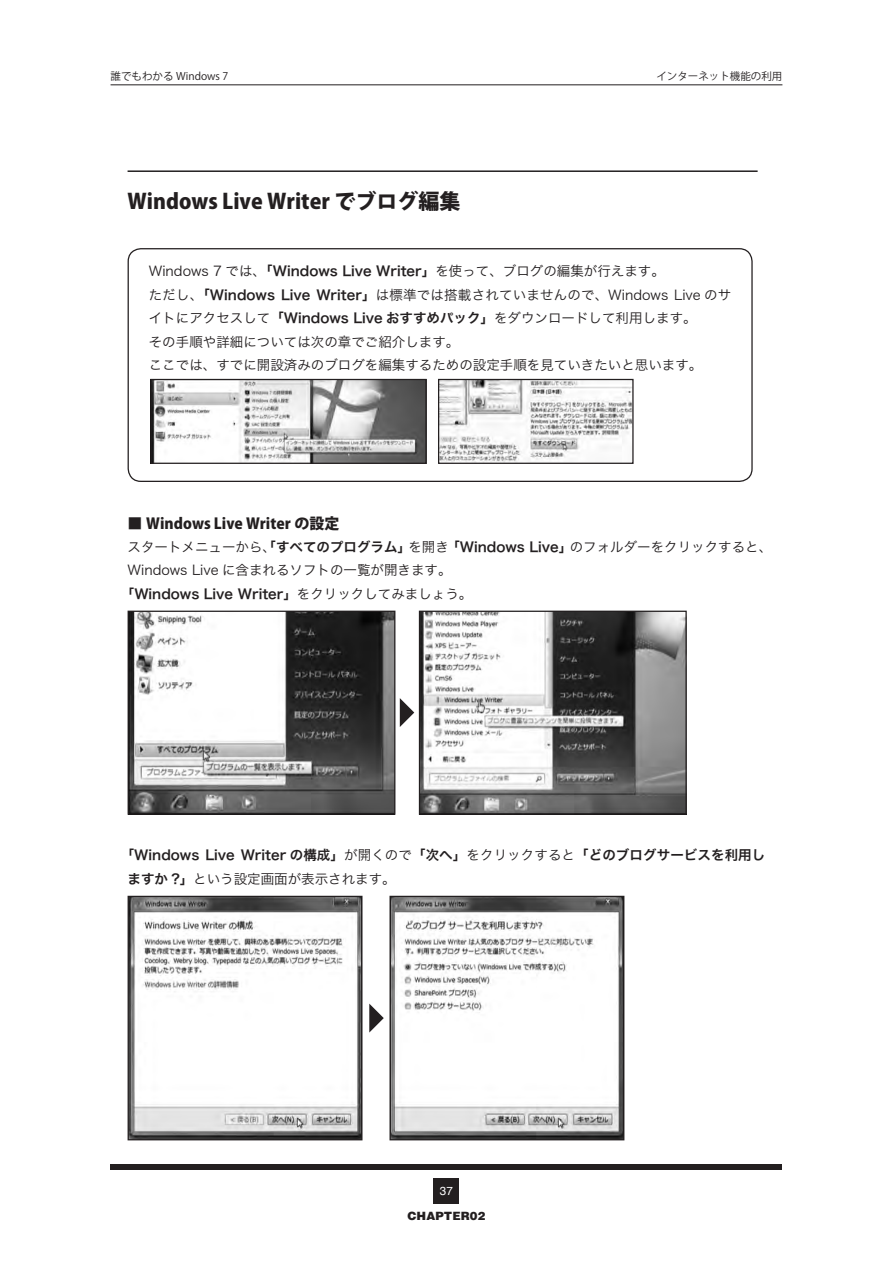
<style>
.page{position:relative;width:893px;height:1263px;background:#fff}
.page>*{position:absolute;margin:0;border:0;box-sizing:border-box;transform-origin:0 0}
.t1{font:800 21px "Koz Go Std";color:#231f20}
.t2{font:800 15px "Koz Go Std";color:#231f20}
.t3{font:13.5px/23.7px "Hira Kaku Pro W3";color:#231f20}
.t4{font:13.5px/23.7px "Hira Kaku Pro W6";color:#231f20}
.t5{font:900 11.7px "Helvetica";color:#231f20}
.t6{font:11.7px "Helvetica";color:#fff}
.t7{font:10.5px "Koz Go Std";color:#231f20}
.s1{font-family:"Hira Kaku Pro W6"}
.s2{font-family:"Hira Kaku Pro W3"}
</style>
<div class="page">
<div style="left:434px;top:1178px;width:25px;height:25px;background:#231f20"></div>
<div style="left:111px;top:1164px;width:671px;height:5px;background:#231f20"></div>
<hr style="left:111px;top:85px;width:671px;height:1px;background:#231f20">
<hr style="left:128px;top:170px;width:630px;height:2px;background:#231f20">
<svg style="left:127px;top:248px;width:626px;height:233px"></svg>
<img style="left:152px;top:381px;width:273px;height:81px">
<div style="left:150px;top:379px;width:277px;height:85px;border:1px solid #231f20"></div>
<img style="left:440px;top:381px;width:192px;height:81px">
<div style="left:438px;top:379px;width:196px;height:85px;border:1px solid #231f20"></div>
<img style="left:130px;top:613px;width:263px;height:200px">
<div style="left:128px;top:611px;width:267px;height:204px;border:1px solid #231f20"></div>
<img style="left:421px;top:613px;width:264px;height:200px">
<div style="left:419px;top:611px;width:268px;height:204px;border:1px solid #231f20"></div>
<svg style="left:400px;top:698px;width:14px;height:29px"></svg>
<img style="left:130px;top:898px;width:230px;height:240px">
<div style="left:128px;top:896px;width:234px;height:244px;border:1px solid #231f20"></div>
<img style="left:391px;top:898px;width:231px;height:240px">
<div style="left:389px;top:896px;width:235px;height:244px;border:1px solid #231f20"></div>
<svg style="left:369px;top:1003px;width:15px;height:29px"></svg>
<p class="t7" style="left:111px;top:69px;width:119px">誰でもわかる Windows 7</p>
<p class="t7" style="left:656px;top:69px;width:127px">インターネット機能の利用</p>
<p class="t1" style="left:128px;top:188px;width:334px">Windows Live Writer でブログ編集</p>
<p class="t3" style="left:149px;top:258px;width:584px">Windows 7 では、<span class="s1">「Windows Live Writer」</span>を使って、ブログの編集が行えます。<br>ただし、<span class="s1">「Windows Live Writer」</span>は標準では搭載されていませんので、Windows Live のサイトにアクセスして<span class="s1">「Windows Live おすすめパック」</span>をダウンロードして利用します。<br>その手順や詳細については次の章でご紹介します。<br>ここでは、すでに開設済みのブログを編集するための設定手順を見ていきたいと思います。</p>
<p class="t2" style="left:128px;top:514px;width:214px">■ Windows Live Writer の設定</p>
<p class="t3" style="left:128px;top:534px;width:646px">スタートメニューから、<span class="s1">「すべてのプログラム」</span>を開き<span class="s1">「Windows Live」</span>のフォルダーをクリックすると、<br>Windows Live に含まれるソフトの一覧が開きます。</p>
<p class="t4" style="left:121px;top:581px;width:353px">「Windows Live Writer」<span class="s2">をクリックしてみましょう。</span></p>
<p class="t4" style="left:128px;top:843px;width:639px;text-indent:-7px">「Windows Live Writer の構成」<span class="s2">が開くので</span>「次へ」<span class="s2">をクリックすると</span>「どのブログサービスを利用しますか ?」<span class="s2">という設定画面が表示されます。</span></p>
<p class="t6" style="left:440px;top:1181px;width:15px">37</p>
<p class="t5" style="left:407px;top:1208px;width:79px">CHAPTER02</p>
</div>
